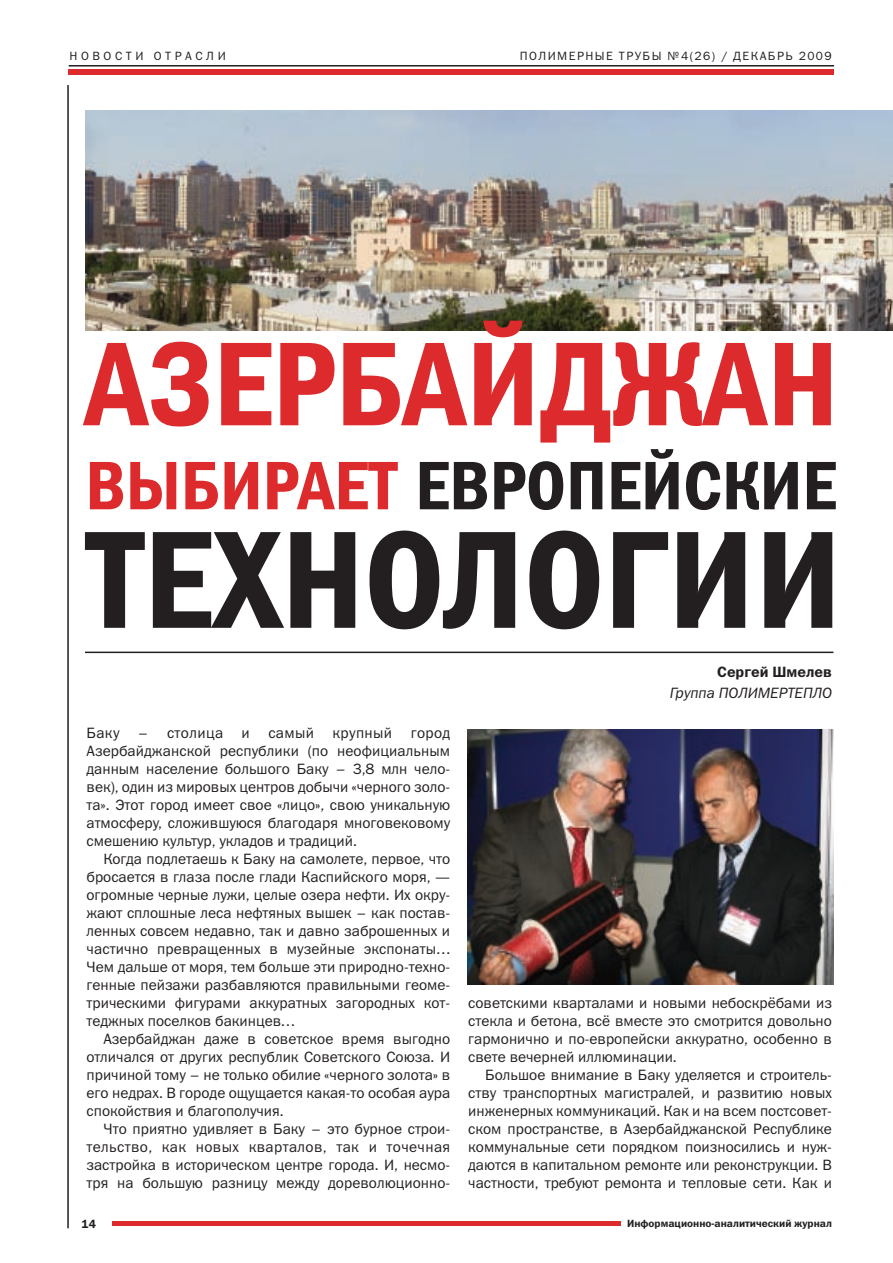
<style>
.page{position:relative;width:893px;height:1263px;background:#fff}
.page>*{position:absolute;margin:0;border:0;box-sizing:border-box;transform-origin:0 0}
.t1{font:139.5px "Franklin Gothic Demi Cond C";letter-spacing:-.005em;color:#231f20}
.t2{font:120px "Franklin Gothic Demi Cond C";color:#dd2a2c}
.t3{font:69px "Franklin Gothic Demi Cond C";color:#231f20}
.t4{font:15px/18px "Franklin Gothic Book C";color:#231f20;text-align:justify}
.t5{font:italic 15px "Franklin Gothic Book C";color:#231f20}
.t6{font:15px "Franklin Gothic Demi C";color:#231f20}
.t7{font:12px "Franklin Gothic Book C";letter-spacing:.12em;color:#231f20}
.t8{font:12px "Franklin Gothic Book C";letter-spacing:.3em;color:#231f20}
.t9{font:12px "Franklin Gothic Demi C";color:#231f20}
.t10{font:10.5px "Franklin Gothic Demi C";color:#231f20}
.s1{color:#dd2a2c}
</style>
<div class="page">
<img style="left:85px;top:111px;width:808px;height:219px">
<hr style="left:67px;top:85px;width:2px;height:1143px;background:#231f20">
<hr style="left:69px;top:65px;width:765px;height:2px;background:#231f20">
<div style="left:69px;top:70px;width:765px;height:5px;background:#dd2a2c"></div>
<hr style="left:112px;top:1221px;width:508px;height:4px;background:#dd2a2c">
<img style="left:468px;top:729px;width:365px;height:255px">
<hr style="left:85px;top:652px;width:748px;height:1px;background:#231f20">
<p class="t8" style="left:70px;top:48px;width:158px">НОВОСТИ ОТРАСЛИ</p>
<p class="t7" style="left:520px;top:48px;width:313px">ПОЛИМЕРНЫЕ ТРУБЫ №4(26) / ДЕКАБРЬ 2009</p>
<h2 class="t2" style="left:85px;top:314px;width:755px">АЗЕРБАЙДЖАН</h2>
<h3 class="t3" style="left:85px;top:445px;width:752px"><span class="s1">ВЫБИРАЕТ</span> ЕВРОПЕЙСКИЕ</h3>
<h1 class="t1" style="left:85px;top:498px;width:758px">ТЕХНОЛОГИИ</h1>
<p class="t6" style="left:717px;top:663px;width:116px">Сергей Шмелев</p>
<p class="t5" style="left:670px;top:684px;width:164px">Группа ПОЛИМЕРТЕПЛО</p>
<p class="t4" style="left:87px;top:724px;width:365px">Баку – столица и самый крупный город Азербайджанской республики (по неофициальным данным население большого Баку – 3,8 млн чело&shy;век), один из мировых центров добычи «черного золо&shy;та». Этот город имеет свое «лицо», свою уникальную атмосферу, сложившуюся благодаря многовековому смешению культур, укладов и традиций.</p>
<p class="t4" style="left:87px;top:850px;width:365px;text-indent:17px">Когда подлетаешь к Баку на самолете, первое, что бросается в глаза после глади Каспийского моря, — огромные черные лужи, целые озера нефти. Их окру&shy;жают сплошные леса нефтяных вышек – как постав&shy;ленных совсем недавно, так и давно заброшенных и частично превращенных в музейные экспонаты… Чем дальше от моря, тем больше эти природно-техно&shy;генные пейзажи разбавляются правильными геоме&shy;трическими фигурами аккуратных загородных кот&shy;теджных поселков бакинцев…</p>
<p class="t4" style="left:87px;top:1030px;width:365px;text-indent:17px">Азербайджан даже в советское время выгодно отличался от других республик Советского Союза. И причиной тому – не только обилие «черного золота» в его недрах. В городе ощущается какая-то особая аура спокойствия и благополучия.</p>
<p class="t4" style="left:87px;top:1120px;width:365px;text-indent:17px">Что приятно удивляет в Баку – это бурное строи&shy;тельство, как новых кварталов, так и точечная застройка в историческом центре города. И, несмо&shy;тря на большую разницу между дореволюционно-</p>
<p class="t9" style="left:81px;top:1217px;width:16px">14</p>
<p class="t4" style="left:468px;top:994px;width:365px">советскими кварталами и новыми небоскрёбами из стекла и бетона, всё вместе это смотрится довольно гармонично и по-европейски аккуратно, особенно в свете вечерней иллюминации.</p>
<p class="t4" style="left:468px;top:1066px;width:365px;text-indent:17px">Большое внимание в Баку уделяется и строитель&shy;ству транспортных магистралей, и развитию новых инженерных коммуникаций. Как и на всем постсовет&shy;ском пространстве, в Азербайджанской Республике коммунальные сети порядком поизносились и нуж&shy;даются в капитальном ремонте или реконструкции. В частности, требуют ремонта и тепловые сети. Как и</p>
<p class="t10" style="left:627px;top:1217px;width:206px">Информационно-аналитический журнал</p>
</div>
